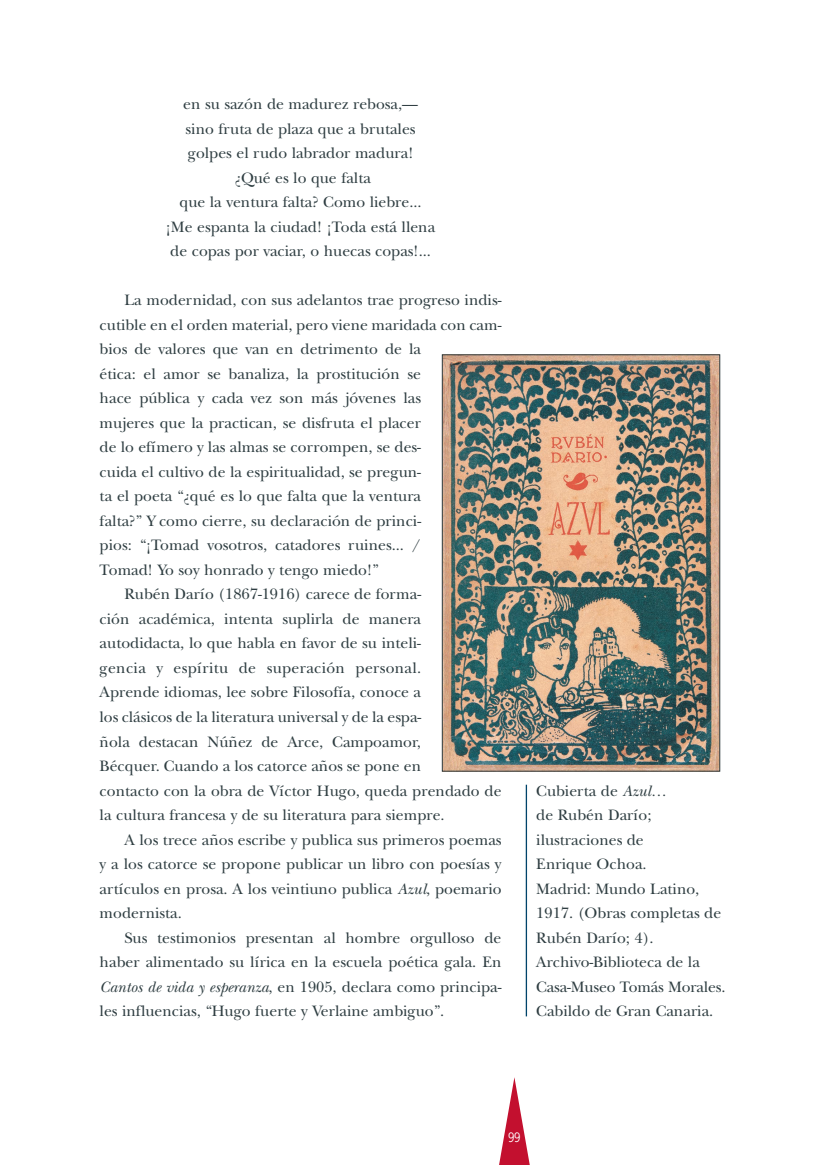
<style>
.page{position:relative;width:819px;height:1165px;background:#fff}
.page>*{position:absolute;margin:0;border:0;box-sizing:border-box;transform-origin:0 0}
.t1{font:15.75px/24.5px "New Baskerville";color:#2e3d41;text-align:center}
.t2{font:15.75px "New Baskerville";letter-spacing:.02em;color:#2e3d41}
.t3{font:12.25px "News Gothic";color:#fff;scale:.9 1}
.s1{font-style:italic}
</style>
<div class="page">
<svg style="left:441px;top:354px;width:280px;height:811px"></svg>
<p class="t1" style="left:166px;top:92px;width:271px">en su sazón de madurez rebosa,—<br>sino fruta de plaza que a brutales golpes el rudo labrador madura!<br>¿Qué es lo que falta<br>que la ventura falta? Como liebre... ¡Me espanta la ciudad! ¡Toda está llena de copas por vaciar, o huecas copas!...</p>
<p class="t1" style="left:124px;top:288px;width:378px">La modernidad, con sus adelantos trae progreso indis-</p>
<p class="t1" style="left:100px;top:312px;width:403px">cutible en el orden material, pero viene maridada con cam-</p>
<p class="t1" style="left:100px;top:337px;width:323px">bios de valores que van en detrimento de la</p>
<p class="t1" style="left:100px;top:361px;width:323px">ética: el amor se banaliza, la prostitución se</p>
<p class="t1" style="left:100px;top:386px;width:323px">hace pública y cada vez son más jóvenes las</p>
<p class="t1" style="left:100px;top:410px;width:323px">mujeres que la practican, se disfruta el placer</p>
<p class="t1" style="left:100px;top:435px;width:323px">de lo efímero y las almas se corrompen, se des-</p>
<p class="t1" style="left:100px;top:459px;width:323px">cuida el cultivo de la espiritualidad, se pregun-</p>
<p class="t1" style="left:100px;top:484px;width:323px">ta el poeta “¿qué es lo que falta que la ventura</p>
<p class="t1" style="left:100px;top:508px;width:323px">falta?” Y como cierre, su declaración de princi-</p>
<p class="t1" style="left:100px;top:533px;width:323px">pios: “¡Tomad vosotros, catadores ruines... /</p>
<p class="t1" style="left:100px;top:557px;width:280px">Tomad! Yo soy honrado y tengo miedo!”</p>
<p class="t1" style="left:124px;top:582px;width:298px">Rubén Darío (1867-1916) carece de forma-</p>
<p class="t1" style="left:100px;top:606px;width:323px">ción académica, intenta suplirla de manera</p>
<p class="t1" style="left:100px;top:631px;width:323px">autodidacta, lo que habla en favor de su inteli-</p>
<p class="t2" style="left:100px;top:658px;width:323px">gencia y espíritu de superación personal.</p>
<p class="t1" style="left:100px;top:680px;width:323px">Aprende idiomas, lee sobre Filosofía, conoce a</p>
<p class="t1" style="left:100px;top:704px;width:323px">los clásicos de la literatura universal y de la espa-</p>
<p class="t1" style="left:100px;top:729px;width:323px">ñola destacan Núñez de Arce, Campoamor,</p>
<p class="t1" style="left:100px;top:753px;width:323px">Bécquer. Cuando a los catorce años se pone en</p>
<p class="t1" style="left:100px;top:778px;width:403px">contacto con la obra de Víctor Hugo, queda prendado de</p>
<p class="t1" style="left:100px;top:802px;width:346px">la cultura francesa y de su literatura para siempre.</p>
<p class="t1" style="left:124px;top:827px;width:379px">A los trece años escribe y publica sus primeros poemas</p>
<p class="t1" style="left:100px;top:851px;width:403px">y a los catorce se propone publicar un libro con poesías y</p>
<p class="t1" style="left:100px;top:876px;width:403px">artículos en prosa. A los veintiuno publica <span class="s1">Azul</span>, poemario</p>
<p class="t1" style="left:100px;top:900px;width:84px">modernista.</p>
<p class="t1" style="left:124px;top:925px;width:378px">Sus testimonios presentan al hombre orgulloso de</p>
<p class="t1" style="left:100px;top:949px;width:403px">haber alimentado su lírica en la escuela poética gala. En</p>
<p class="t1" style="left:100px;top:974px;width:403px"><span class="s1">Cantos de vida y esperanza</span>, en 1905, declara como principa-</p>
<p class="t1" style="left:100px;top:998px;width:346px">les influencias, “Hugo fuerte y Verlaine ambiguo”.</p>
<p class="t1" style="left:536px;top:778px;width:191px;text-align:left">Cubierta de <span class="s1">Azul…<br></span>de Rubén Darío; ilustraciones de<br>Enrique Ochoa.<br>Madrid: Mundo Latino,<br>1917. (Obras completas de<br>Rubén Darío; 4).<br>Archivo-Biblioteca de la<br>Casa-Museo Tomás Morales.<br>Cabildo de Gran Canaria.</p>
<p class="t3" style="left:508px;top:1130px;width:15px">99</p>
</div>
